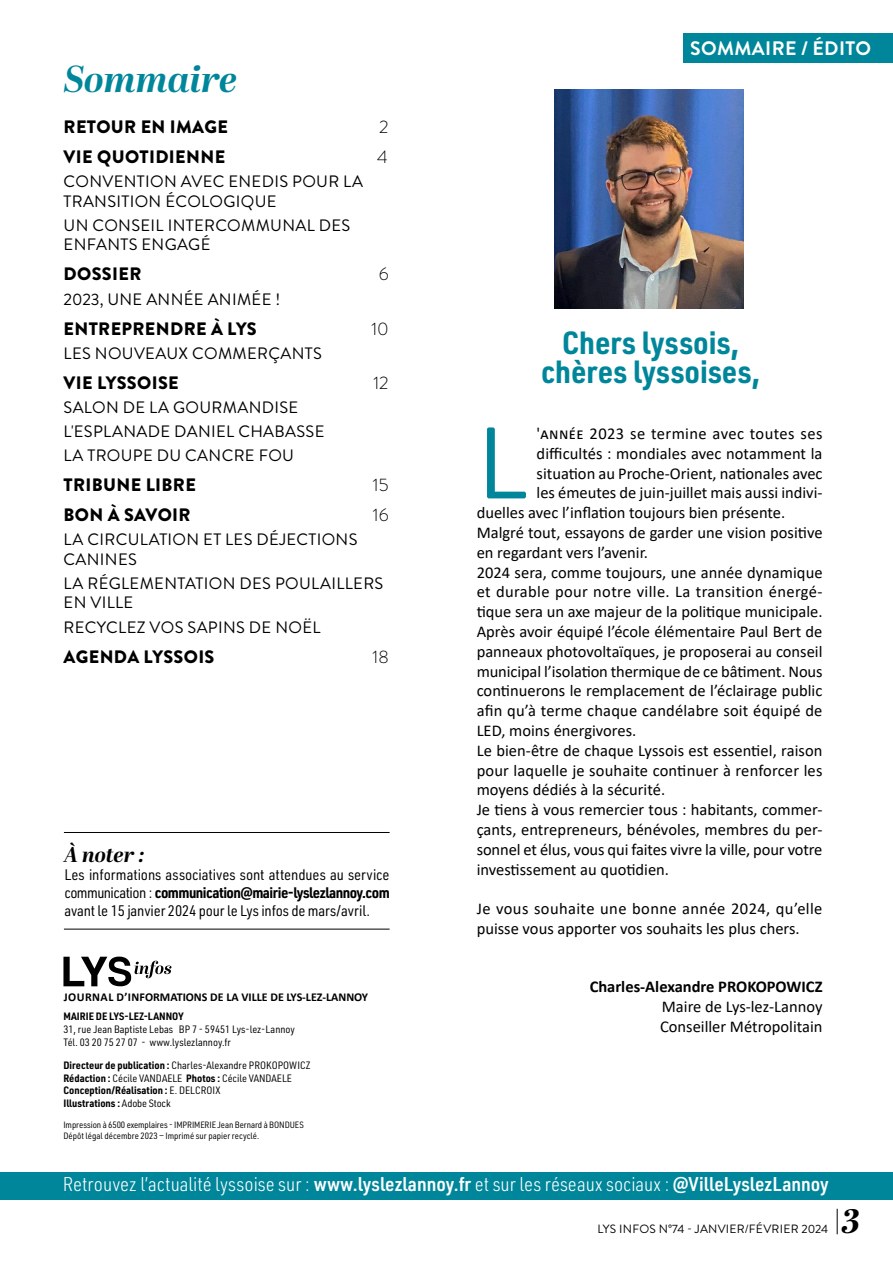
<style>
.page{position:relative;width:893px;height:1263px;background:#fff}
.page>*{position:absolute;margin:0;border:0;box-sizing:border-box;transform-origin:0 0}
.t1{font:101.4px "Brandon Grotesque";color:#00869a}
.t2{font:italic 700 37.5px "Abril Display";color:#00869a}
.t3{font:italic 700 33.75px "Abril Display";color:#000}
.t4{font:700 31.5px/28.5px "URWDIN Semi Cond";color:#00869a;text-align:center}
.t5{font:italic 700 21.3px "Abril Display";color:#000}
.t6{font:300 19.5px "URWDIN Semi Cond";color:#fff}
.t7{font:700 19.5px "Brandon Grotesque";letter-spacing:.02em;color:#fff}
.t8{font:900 18px "Brandon Grotesque";letter-spacing:.02em;color:#000}
.t9{font:300 18px "Brandon Grotesque";color:#000}
.t10{font:16.5px/19.8px "Calibri";color:#000}
.t11{font:16.5px/19.8px "Brandon Grotesque";letter-spacing:.02em;color:#000}
.t12{font:16.5px/19.8px "Calibri";letter-spacing:.02em;color:#000}
.t13{font:16.5px "Calibri";letter-spacing:.025em;color:#000}
.t14{font:700 16.5px "Calibri";color:#000}
.t15{font:15px/18px "URWDIN Semi Cond";letter-spacing:-.01em;color:#000;text-align:justify}
.t16{font:700 12px "Calibri";color:#000}
.t17{font:12px "Brandon Grotesque";letter-spacing:.02em;color:#000}
.t18{font:700 10.5px/12.6px "URWDIN Semi Cond";color:#000}
.t19{font:10.5px/12.6px "URWDIN Semi Cond";color:#000}
.t20{font:9px/10.8px "URWDIN Semi Cond";color:#000}
.s1{font-weight:700}
.s2{font-weight:400}
.s3{font-weight:600}
</style>
<div class="page">
<div style="left:0;top:1172px;width:893px;height:27px;background:#00869a"></div>
<img style="left:555px;top:89px;width:189px;height:219px">
<svg style="left:837px;top:1209px;width:1px;height:25px"></svg>
<div style="left:684px;top:33px;width:209px;height:30px;background:#00869a"></div>
<hr style="left:64px;top:929px;width:326px;height:1px;background:#000">
<hr style="left:64px;top:832px;width:326px;height:1px;background:#000">
<svg style="left:63px;top:956px;width:108px;height:30px"></svg>
<h2 class="t2" style="left:64px;top:52px;width:175px">Sommaire</h2>
<p class="t8" style="left:64px;top:114px;width:166px">RETOUR EN IMAGE</p>
<p class="t9" style="left:379px;top:114px;width:11px">2</p>
<p class="t8" style="left:64px;top:144px;width:163px">VIE QUOTIDIENNE</p>
<p class="t9" style="left:377px;top:144px;width:12px">4</p>
<p class="t11" style="left:64px;top:171px;width:301px">CONVENTION AVEC ENEDIS POUR LA<br>TRANSITION ÉCOLOGIQUE</p>
<p class="t11" style="left:64px;top:215px;width:288px">UN CONSEIL INTERCOMMUNAL DES<br>ENFANTS ENGAGÉ</p>
<p class="t8" style="left:64px;top:261px;width:79px">DOSSIER</p>
<p class="t9" style="left:379px;top:262px;width:11px">6</p>
<p class="t11" style="left:63px;top:289px;width:218px">2023, UNE ANNÉE ANIMÉE !</p>
<p class="t8" style="left:64px;top:316px;width:195px">ENTREPRENDRE À LYS</p>
<p class="t9" style="left:371px;top:316px;width:19px">10</p>
<p class="t11" style="left:64px;top:343px;width:260px">LES NOUVEAUX COMMERÇANTS</p>
<p class="t8" style="left:64px;top:370px;width:117px">VIE LYSSOISE</p>
<p class="t9" style="left:373px;top:370px;width:17px">12</p>
<p class="t11" style="left:64px;top:395px;width:262px;line-height:24px">SALON DE LA GOURMANDISE<br>L'ESPLANADE DANIEL CHABASSE<br>LA TROUPE DU CANCRE FOU</p>
<p class="t8" style="left:64px;top:472px;width:134px">TRIBUNE LIBRE</p>
<p class="t9" style="left:373px;top:472px;width:17px">15</p>
<p class="t8" style="left:64px;top:502px;width:129px">BON À SAVOIR</p>
<p class="t9" style="left:373px;top:502px;width:17px">16</p>
<p class="t11" style="left:64px;top:529px;width:295px">LA CIRCULATION ET LES DÉJECTIONS<br>CANINES</p>
<p class="t11" style="left:64px;top:573px;width:321px">LA RÉGLEMENTATION DES POULAILLERS<br>EN VILLE</p>
<p class="t11" style="left:64px;top:617px;width:258px">RECYCLEZ VOS SAPINS DE NOËL</p>
<p class="t8" style="left:64px;top:643px;width:152px">AGENDA LYSSOIS</p>
<p class="t9" style="left:373px;top:644px;width:18px">18</p>
<p class="t5" style="left:64px;top:840px;width:81px">À noter :</p>
<p class="t15" style="left:64px;top:865px;width:327px">Les informations associatives sont attendues au service communication : <span class="s1">communication@mairie-lyslezlannoy.com </span>avant le 15 janvier 2024 pour le Lys infos de mars/avril.</p>
<p class="t16" style="left:64px;top:988px;width:306px">JOURNAL D’INFORMATIONS DE LA VILLE DE LYS-LEZ-LANNOY</p>
<p class="t18" style="left:63px;top:1010px;width:122px">MAIRIE DE LYS-LEZ-LANNOY</p>
<p class="t19" style="left:63px;top:1023px;width:233px">31, rue Jean Baptiste Lebas BP 7 - 59451 Lys-lez-Lannoy<br>Tél. 03 20 75 27 07 - www.lyslezlannoy.fr</p>
<p class="t18" style="left:63px;top:1058px;width:249px">Directeur de publication : <span class="s2">Charles-Alexandre PROKOPOWICZ </span>Rédaction : <span class="s2">Cécile VANDAELE</span> Photos : <span class="s2">Cécile VANDAELE </span>Conception/Réalisation : <span class="s2">E. DELCROIX<br></span>Illustrations : <span class="s2">Adobe Stock</span></p>
<p class="t20" style="left:63px;top:1119px;width:242px">Impression à 6500 exemplaires - IMPRIMERIE Jean Bernard à BONDUES<br>Dépôt légal décembre 2023 — Imprimé sur papier recyclé.</p>
<p class="t7" style="left:690px;top:35px;width:183px">SOMMAIRE / ÉDITO</p>
<h3 class="t4" style="left:541px;top:327px;width:220px">Chers lyssois, chères lyssoises,</h3>
<h1 class="t1" style="left:477px;top:394px;width:51px">L</h1>
<p class="t13" style="left:537px;top:422px;width:287px">'année 2023 se termine avec toutes ses</p>
<p class="t10" style="left:537px;top:443px;width:287px">difficultés : mondiales avec notamment la</p>
<p class="t10" style="left:537px;top:463px;width:287px">situation au Proche-Orient, nationales avec</p>
<p class="t10" style="left:537px;top:483px;width:287px">les émeutes de juin-juillet mais aussi indivi-</p>
<p class="t10" style="left:477px;top:502px;width:310px">duelles avec l’inflation toujours bien présente.</p>
<p class="t10" style="left:477px;top:522px;width:347px">Malgré tout, essayons de garder une vision positive</p>
<p class="t10" style="left:477px;top:542px;width:173px">en regardant vers l’avenir.</p>
<p class="t10" style="left:477px;top:562px;width:347px">2024 sera, comme toujours, une année dynamique</p>
<p class="t12" style="left:477px;top:582px;width:347px">et durable pour notre ville. La transition énergé-</p>
<p class="t10" style="left:477px;top:601px;width:347px">tique sera un axe majeur de la politique municipale.</p>
<p class="t10" style="left:477px;top:621px;width:347px">Après avoir équipé l’école élémentaire Paul Bert de</p>
<p class="t10" style="left:477px;top:641px;width:347px">panneaux photovoltaïques, je proposerai au conseil</p>
<p class="t10" style="left:477px;top:661px;width:347px">municipal l’isolation thermique de ce bâtiment. Nous</p>
<p class="t10" style="left:477px;top:681px;width:347px">continuerons le remplacement de l’éclairage public</p>
<p class="t10" style="left:477px;top:700px;width:347px">afin qu’à terme chaque candélabre soit équipé de</p>
<p class="t10" style="left:477px;top:720px;width:161px">LED, moins énergivores.</p>
<p class="t10" style="left:477px;top:740px;width:347px">Le bien-être de chaque Lyssois est essentiel, raison</p>
<p class="t10" style="left:477px;top:760px;width:347px">pour laquelle je souhaite continuer à renforcer les</p>
<p class="t10" style="left:477px;top:780px;width:190px">moyens dédiés à la sécurité.</p>
<p class="t10" style="left:477px;top:799px;width:347px">Je tiens à vous remercier tous : habitants, commer-</p>
<p class="t10" style="left:477px;top:819px;width:347px">çants, entrepreneurs, bénévoles, membres du per-</p>
<p class="t10" style="left:477px;top:839px;width:347px">sonnel et élus, vous qui faites vivre la ville, pour votre</p>
<p class="t10" style="left:477px;top:859px;width:194px">investissement au quotidien.</p>
<p class="t12" style="left:477px;top:898px;width:347px">Je vous souhaite une bonne année 2024, qu’elle puisse vous apporter vos souhaits les plus chers.</p>
<p class="t14" style="left:590px;top:975px;width:234px">Charles-Alexandre PROKOPOWICZ</p>
<p class="t10" style="left:660px;top:996px;width:164px">Maire de Lys-lez-Lannoy<br>Conseiller Métropolitain</p>
<p class="t6" style="left:63px;top:1171px;width:768px">Retrouvez l’actualité lyssoise sur : <span class="s3">www.lyslezlannoy.fr</span> et sur les réseaux sociaux : <span class="s3">@VilleLyslezLannoy</span></p>
<p class="t17" style="left:597px;top:1221px;width:232px">LYS INFOS N°74 - JANVIER/FÉVRIER 2024</p>
<h3 class="t3" style="left:842px;top:1198px;width:20px">3</h3>
</div>
